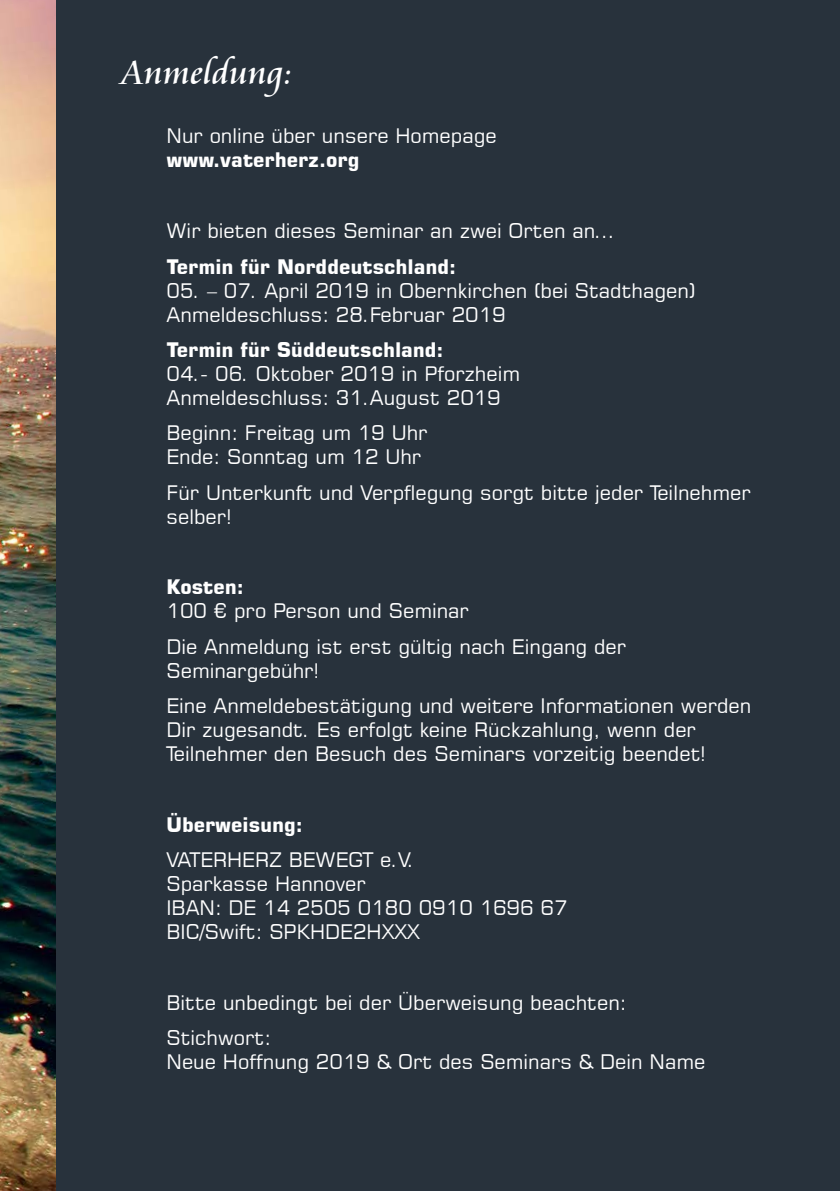
<style>
.page{position:relative;width:840px;height:1191px;background:#fff}
.page>*{position:absolute;margin:0;border:0;box-sizing:border-box;transform-origin:0 0}
.t1{font:36px "Cataneo BT";color:#fff}
.t2{font:20px/24px "Square 721 BT";color:#fff}
.t3{font:700 20px "Square 721 BT";color:#fff}
</style>
<div class="page">
<img style="left:0;top:0;width:57px;height:1191px">
<div style="left:57px;top:0;width:782px;height:1191px;background:#28323c"></div>
<h1 class="t1" style="left:121px;top:50px;width:173px">Anmeldung:</h1>
<p class="t2" style="left:166px;top:124px;width:331px">Nur online über unsere Homepage</p>
<p class="t3" style="left:166px;top:148px;width:194px">www.vaterherz.org</p>
<p class="t2" style="left:166px;top:219px;width:450px">Wir bieten dieses Seminar an zwei Orten an...</p>
<p class="t3" style="left:166px;top:254px;width:291px">Termin für Norddeutschland:</p>
<p class="t2" style="left:166px;top:278px;width:530px">05. – 07. April 2019 in Obernkirchen (bei Stadthagen)<br>Anmeldeschluss: 28.Februar 2019</p>
<p class="t3" style="left:166px;top:337px;width:278px">Termin für Süddeutschland:</p>
<p class="t2" style="left:166px;top:361px;width:355px">04.- 06. Oktober 2019 in Pforzheim<br>Anmeldeschluss: 31.August 2019</p>
<p class="t2" style="left:166px;top:421px;width:262px">Beginn: Freitag um 19 Uhr<br>Ende: Sonntag um 12 Uhr</p>
<p class="t2" style="left:166px;top:480px;width:585px">Für Unterkunft und Verpflegung sorgt bitte jeder Teilnehmer selber!</p>
<p class="t3" style="left:166px;top:575px;width:79px">Kosten:</p>
<p class="t2" style="left:166px;top:593px;width:461px;line-height:35.4px">100 € pro Person und Seminar<br>Die Anmeldung ist erst gültig nach Eingang der</p>
<p class="t2" style="left:166px;top:652px;width:586px;line-height:35.4px">Seminargebühr!<br>Eine Anmeldebestätigung und weitere Informationen werden</p>
<p class="t2" style="left:166px;top:717px;width:540px">Dir zugesandt. Es erfolgt keine Rückzahlung, wenn der<br>Teilnehmer den Besuch des Seminars vorzeitig beendet!</p>
<p class="t3" style="left:166px;top:812px;width:138px">Überweisung:</p>
<p class="t2" style="left:166px;top:847px;width:402px">VATERHERZ BEWEGT e.V.<br>Sparkasse Hannover<br>IBAN: DE 14 2505 0180 0910 1696 67<br>BIC/Swift: SPKHDE2HXXX</p>
<p class="t2" style="left:166px;top:984px;width:461px;line-height:35.4px">Bitte unbedingt bei der Überweisung beachten:<br>Stichwort:</p>
<p class="t2" style="left:166px;top:1049px;width:540px">Neue Hoffnung 2019 &amp; Ort des Seminars &amp; Dein Name</p>
</div>
